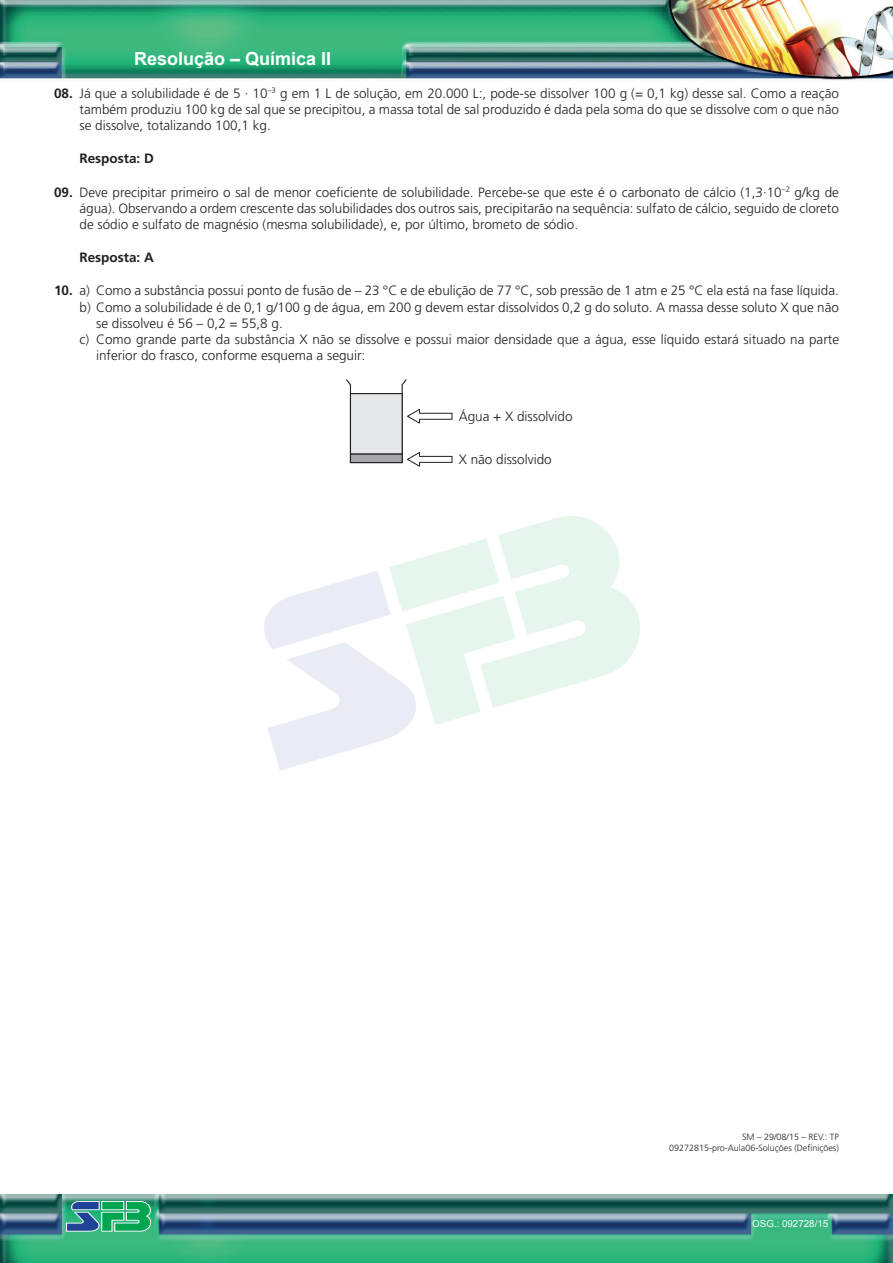
<style>
.page{position:relative;width:893px;height:1263px;background:#fff}
.page>*{position:absolute;margin:0;border:0;box-sizing:border-box;transform-origin:0 0}
.t1{font:700 18px "Arial";color:#fff}
.Exercício_chamada{font:300 13.5px/16.2px "Frutiger";color:#231f20;text-align:justify}
.Exercício_resposta{font:300 13.5px/16.2px "Frutiger";color:#231f20}
.Exercício_chamada-2{font:700 13.5px "Frutiger";color:#231f20}
.t2{font:9.75px "Arial";color:#fff}
.Rodapé_de_texto{font:300 9px "Frutiger";color:#231f20}
.s1{font-weight:700}
</style>
<div class="page">
<img style="left:0;top:1195px;width:893px;height:68px">
<svg style="left:66px;top:1201px;width:85px;height:30px;background:#39a184"></svg>
<svg style="left:264px;top:516px;width:376px;height:255px"></svg>
<img style="left:0;top:0;width:892px;height:80px">
<svg style="left:346px;top:379px;width:107px;height:88px"></svg>
<h1 class="t1" style="left:134px;top:46px;width:199px">Resolução – Química II</h1>
<p class="Exercício_chamada" style="left:80px;top:85px;width:761px;text-indent:-26px"><span class="s1">08.</span> Já que a solubilidade é de 5 · 10<sup>–3</sup> g em 1 L de solução, em 20.000 L:, pode-se dissolver 100 g (= 0,1 kg) desse sal. Como a reação também produziu 100 kg de sal que se precipitou, a massa total de sal produzido é dada pela soma do que se dissolve com o que não se dissolve, totalizando 100,1 kg.</p>
<p class="Exercício_chamada-2" style="left:80px;top:151px;width:76px">Resposta: D</p>
<p class="Exercício_chamada" style="left:80px;top:184px;width:761px;text-indent:-26px"><span class="s1">09.</span> Deve precipitar primeiro o sal de menor coeficiente de solubilidade. Percebe-se que este é o carbonato de cálcio (1,3·10<sup>–2</sup> g/kg de água). Observando a ordem crescente das solubilidades dos outros sais, precipitarão na sequência: sulfato de cálcio, seguido de cloreto de sódio e sulfato de magnésio (mesma solubilidade), e, por último, brometo de sódio.</p>
<p class="Exercício_chamada-2" style="left:80px;top:250px;width:76px">Resposta: A</p>
<p class="Exercício_chamada" style="left:54px;top:283px;width:786px"><span class="s1">10.</span> a) Como a substância possui ponto de fusão de – 23 °C e de ebulição de 77 °C, sob pressão de 1 atm e 25 °C ela está na fase líquida.</p>
<p class="Exercício_resposta" style="left:96px;top:299px;width:744px;text-indent:-17px">b) Como a solubilidade é de 0,1 g/100 g de água, em 200 g devem estar dissolvidos 0,2 g do soluto. A massa desse soluto X que não se dissolveu é 56 – 0,2 = 55,8 g.</p>
<p class="Exercício_resposta" style="left:96px;top:331px;width:744px;text-indent:-17px">c) Como grande parte da substância X não se dissolve e possui maior densidade que a água, esse líquido estará situado na parte inferior do frasco, conforme esquema a seguir:</p>
<p class="Exercício_chamada" style="left:459px;top:408px;width:115px">Água + X dissolvido</p>
<p class="Exercício_chamada" style="left:459px;top:452px;width:95px">X não dissolvido</p>
<p class="Rodapé_de_texto" style="left:742px;top:1132px;width:98px">SM – 29/08/15 – REV.: TP</p>
<p class="Rodapé_de_texto" style="left:669px;top:1143px;width:171px">09272815-pro-Aula06-Soluções (Definições)</p>
<p class="t2" style="left:752px;top:1217px;width:77px">OSG.: 092728/15</p>
</div>
